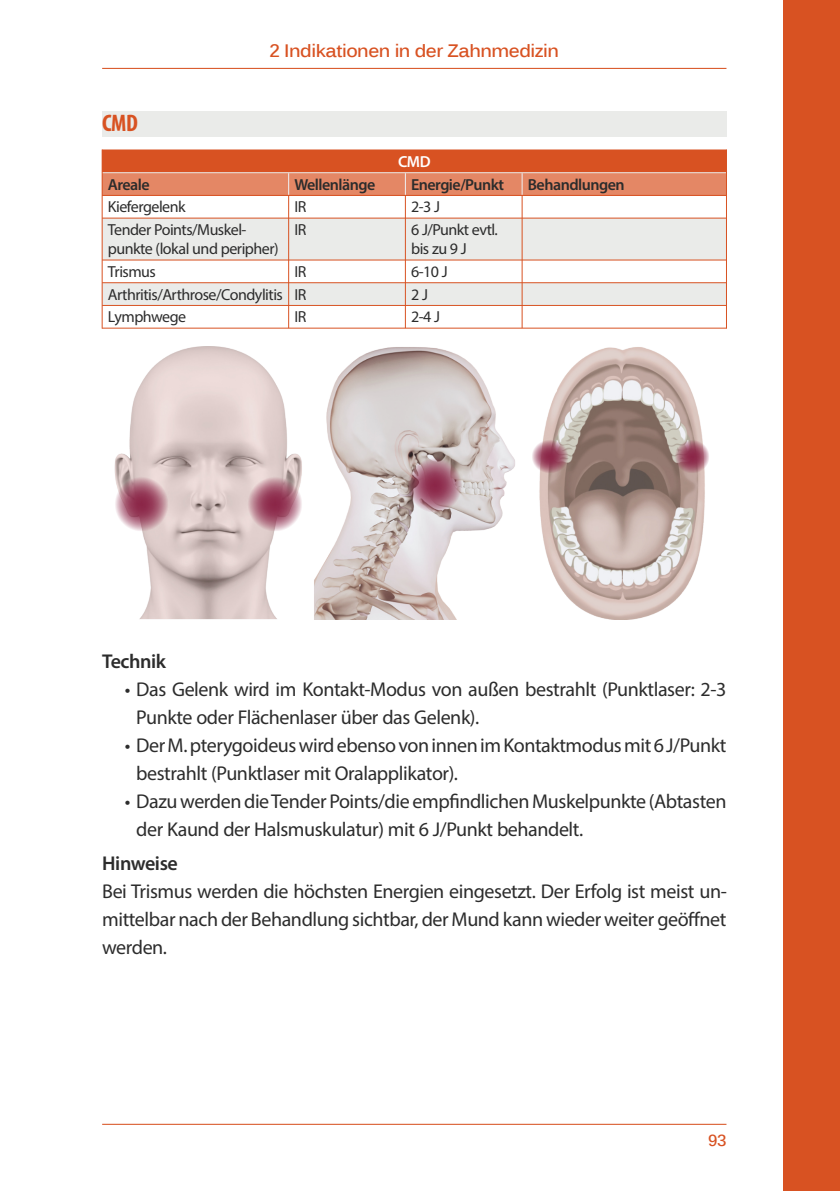
<style>
.page{position:relative;width:840px;height:1191px;background:#fff}
.page>*{position:absolute;margin:0;border:0;box-sizing:border-box;transform-origin:0 0}
.t1{font:700 condensed 24px "Myriad Pro";color:#d85222}
.t2{font:20px/28px "Myriad Pro";letter-spacing:-.02em;color:#2c2c2c}
.t3{font:600 20px "Myriad Pro";letter-spacing:-.02em;color:#2c2c2c}
.t4{font:700 18px "Kalinga";letter-spacing:-.025em;color:#d85222}
.t5{font:16px/19.2px "Myriad Pro";letter-spacing:-.03em;color:#2c2c2c}
.t6{font:600 16px "Myriad Pro";letter-spacing:-.03em;color:#2c2c2c}
.t7{font:600 16px "Myriad Pro";color:#fff}
.t8{font:700 16px "Kalinga";color:#d85222}
</style>
<div class="page">
<div style="left:782px;top:0;width:57px;height:1191px;background:#d85222"></div>
<hr style="left:102px;top:1123px;width:624px;height:1px;background:#d85222">
<hr style="left:102px;top:68px;width:624px;height:1px;background:#d85222">
<div style="left:102px;top:111px;width:624px;height:25px;background:#eaebe9"></div>
<div style="left:102px;top:150px;width:624px;height:23px;background:#d85222"></div>
<div style="left:102px;top:173px;width:624px;height:22px;background:#e48765"></div>
<svg style="left:103px;top:219px;width:622px;height:86px;fill:#eaebe9"></svg>
<svg style="left:288px;top:173px;width:1px;height:22px"></svg>
<svg style="left:404px;top:173px;width:1px;height:21px"></svg>
<svg style="left:521px;top:173px;width:1px;height:22px"></svg>
<hr style="left:102px;top:149px;width:1px;height:180px;background:#d85222">
<hr style="left:725px;top:149px;width:1px;height:180px;background:#d85222">
<hr style="left:288px;top:195px;width:1px;height:133px;background:#d85222">
<hr style="left:404px;top:195px;width:1px;height:133px;background:#d85222">
<hr style="left:521px;top:195px;width:1px;height:133px;background:#d85222">
<hr style="left:103px;top:172px;width:622px;height:1px;background:#eaebe9">
<hr style="left:102px;top:149px;width:624px;height:1px;background:#d85222">
<hr style="left:102px;top:195px;width:624px;height:1px;background:#d85222">
<hr style="left:102px;top:218px;width:624px;height:1px;background:#d85222">
<hr style="left:102px;top:259px;width:624px;height:1px;background:#d85222">
<hr style="left:102px;top:282px;width:624px;height:1px;background:#d85222">
<hr style="left:102px;top:305px;width:624px;height:1px;background:#d85222">
<hr style="left:102px;top:328px;width:624px;height:1px;background:#d85222">
<img style="left:314px;top:347px;width:201px;height:272px">
<img style="left:407px;top:458px;width:55px;height:55px">
<img style="left:539px;top:347px;width:166px;height:272px">
<img style="left:532px;top:439px;width:36px;height:35px">
<img style="left:674px;top:439px;width:34px;height:34px">
<img style="left:114px;top:346px;width:188px;height:273px">
<img style="left:114px;top:477px;width:55px;height:54px">
<img style="left:247px;top:477px;width:55px;height:54px">
<p class="t1" style="left:102px;top:113px;width:37px">CMD</p>
<p class="t4" style="left:269px;top:39px;width:291px">2 Indikationen in der Zahnmedizin</p>
<p class="t7" style="left:398px;top:155px;width:34px">CMD</p>
<p class="t6" style="left:108px;top:178px;width:43px">Areale</p>
<p class="t6" style="left:294px;top:178px;width:83px">Wellenlänge</p>
<p class="t6" style="left:411px;top:178px;width:94px">Energie/Punkt</p>
<p class="t6" style="left:527px;top:178px;width:98px">Behandlungen</p>
<p class="t5" style="left:108px;top:199px;width:79px">Kiefergelenk</p>
<p class="t5" style="left:294px;top:199px;width:13px">IR</p>
<p class="t5" style="left:411px;top:199px;width:30px">2-3 J</p>
<p class="t5" style="left:108px;top:221px;width:172px">Tender Points/Muskel&shy;punkte (lokal und peripher)</p>
<p class="t5" style="left:294px;top:221px;width:13px">IR</p>
<p class="t5" style="left:411px;top:221px;width:88px">6 J/Punkt evtl. biszu9J</p>
<p class="t5" style="left:108px;top:263px;width:50px">Trismus</p>
<p class="t5" style="left:294px;top:263px;width:13px">IR</p>
<p class="t5" style="left:411px;top:263px;width:38px">6-10 J</p>
<p class="t5" style="left:108px;top:286px;width:200px">Arthritis/Arthrose/Condylitis IR</p>
<p class="t5" style="left:411px;top:286px;width:18px">2J</p>
<p class="t5" style="left:108px;top:309px;width:80px">Lymphwege</p>
<p class="t5" style="left:294px;top:309px;width:13px">IR</p>
<p class="t5" style="left:411px;top:309px;width:30px">2-4 J</p>
<p class="t3" style="left:102px;top:653px;width:65px">Technik</p>
<p class="t2" style="left:136px;top:677px;width:591px;text-indent:-11px">• Das Gelenk wird im Kontakt-Modus von außen bestrahlt (Punktlaser: 2-3<br>Punkte oder Flächenlaser über das Gelenk).</p>
<p class="t2" style="left:136px;top:733px;width:591px;text-indent:-11px">• DerM. pterygoideuswird ebensovoninnenim Kontaktmodusmit 6 J/Punkt bestrahlt (Punktlaser mit Oralapplikator).</p>
<p class="t2" style="left:136px;top:789px;width:591px;text-indent:-11px">• Dazu werden dieTender Points/die empfindlichen Muskelpunkte (Abtasten der Kaund der Halsmuskulatur) mit 6 J/Punkt behandelt.</p>
<p class="t3" style="left:102px;top:855px;width:77px">Hinweise</p>
<p class="t2" style="left:102px;top:879px;width:626px;text-align:justify">Bei Trismus werden die höchsten Energien eingesetzt. Der Erfolg ist meist un‐ mittelbar nach der Behandlung sichtbar, der Mund kann wieder weiter geöffnet werden.</p>
<p class="t8" style="left:707px;top:1130px;width:20px">93</p>
</div>
